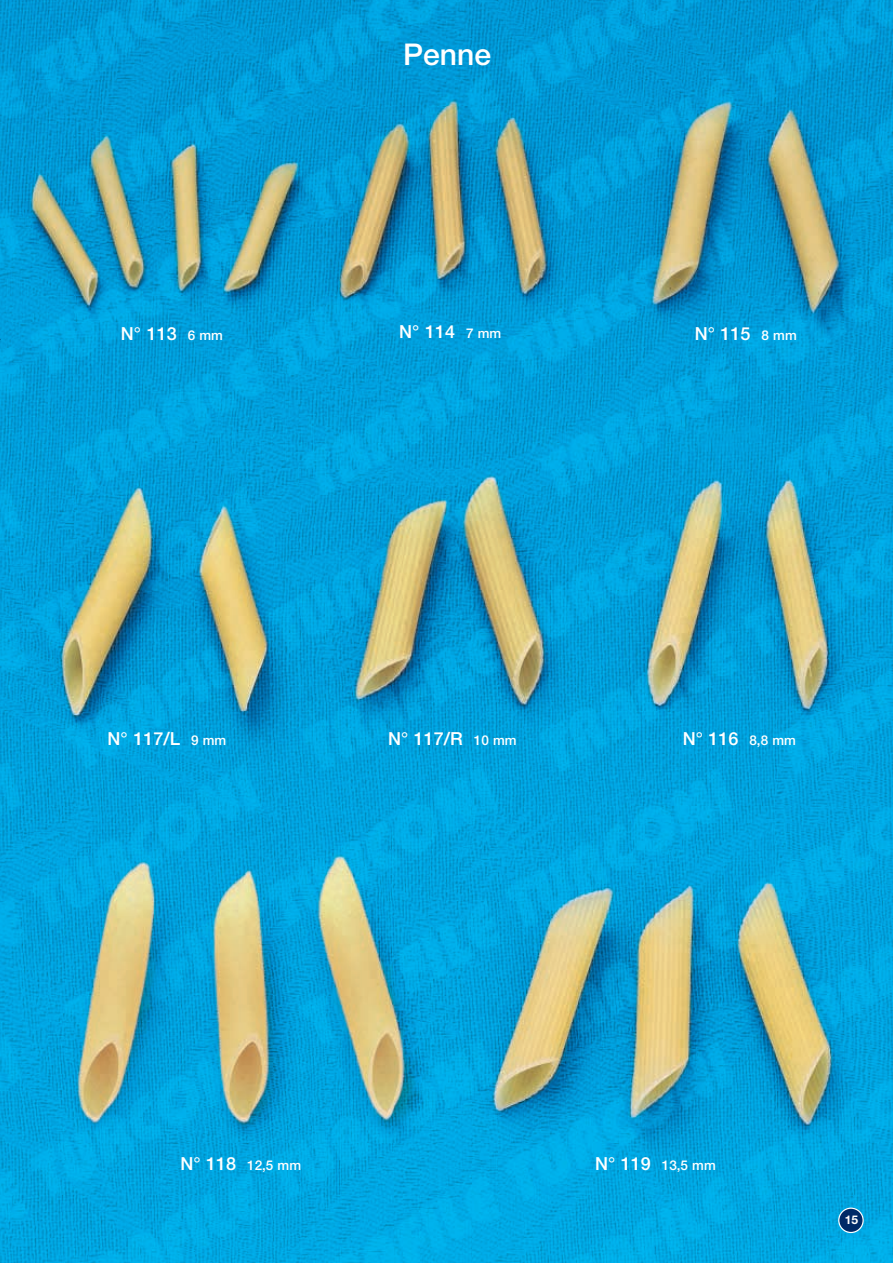
<style>
.page{position:relative;width:893px;height:1263px;background:#fff}
.page>*{position:absolute;margin:0;border:0;box-sizing:border-box;transform-origin:0 0}
.t1{font:500 30px "Helvetica Neue";color:#fff}
.t2{font:500 18px "Helvetica Neue";color:#fff}
.t3{font:500 13.5px "Helvetica Neue";color:#fff}
.t4{font:700 12px "Helvetica Neue";color:#fff}
.s1{font-size:13.5px}
.s2{font-size:18px}
</style>
<div class="page">
<img style="left:0;top:0;width:892px;height:1263px">
<svg style="left:838px;top:1208px;width:25px;height:25px"></svg>
<h1 class="t1" style="left:403px;top:44px;width:89px">Penne</h1>
<p class="t2" style="left:121px;top:328px;width:103px">N° 113 <span class="s1">6 mm</span></p>
<p class="t2" style="left:399px;top:325px;width:103px">N° 114 <span class="s1">7 mm</span></p>
<p class="t2" style="left:695px;top:327px;width:103px">N° 115 <span class="s1">8 mm</span></p>
<p class="t2" style="left:108px;top:732px;width:120px">N° 117/L <span class="s1">9 mm</span></p>
<p class="t2" style="left:388px;top:732px;width:130px">N° 117/R <span class="s1">10 mm</span></p>
<p class="t2" style="left:682px;top:732px;width:115px">N° 116 <span class="s1">8,8 mm</span></p>
<p class="t3" style="left:180px;top:1160px;width:122px"><span class="s2">N° 118</span> 12,5 mm</p>
<p class="t3" style="left:595px;top:1160px;width:122px"><span class="s2">N° 119</span> 13,5 mm</p>
<p class="t4" style="left:844px;top:1216px;width:15px">15</p>
</div>
